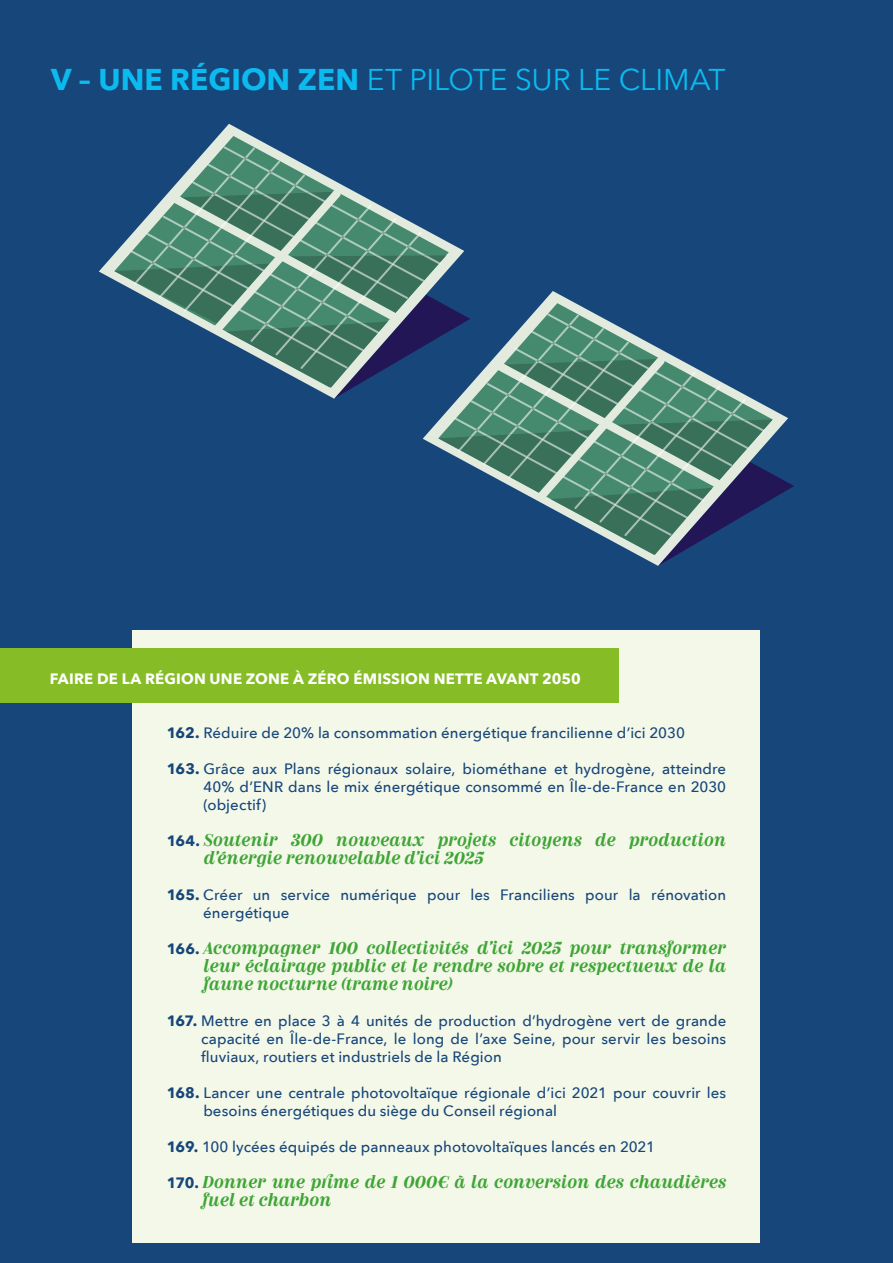
<style>
.page{position:relative;width:893px;height:1263px;background:#17467a}
.page>*{position:absolute;margin:0;border:0;box-sizing:border-box;transform-origin:0 0}
.t1{font:30px "Avenir Next";color:#0bbbef}
.t2{font:500 15px/18px "Avenir Next";letter-spacing:.005em;color:#17467a;text-align:justify}
.t3{font:italic 600 15px/18px "Couturier";letter-spacing:.005em;color:#3fa535}
.t4{font:700 15px "Avenir Next";letter-spacing:.01em;color:#fff}
.s1{font-weight:700}
.s2{font-family:"Avenir Next";font-weight:700;font-style:normal;color:#17467a}
</style>
<div class="page">
<div style="left:133px;top:630px;width:627px;height:612px;background:#f3f8e9"></div>
<div style="left:0;top:648px;width:619px;height:54px;background:#86bc25"></div>
<svg style="left:99px;top:124px;width:153px;height:156px"></svg>
<svg style="left:114px;top:136px;width:156px;height:10px"></svg>
<svg style="left:114px;top:146px;width:680px;height:420px"></svg>
<h1 class="t1" style="left:51px;top:54px;width:676px"><span class="s1">V – UNE RÉGION ZEN</span> ET PILOTE SUR LE CLIMAT</h1>
<p class="t4" style="left:50px;top:666px;width:533px">FAIRE DE LA RÉGION UNE ZONE À ZÉRO ÉMISSION NETTE AVANT 2050</p>
<p class="t2" style="left:167px;top:723px;width:520px"><span class="s1">162.</span> Réduire de 20% la consommation énergétique francilienne d’ici 2030</p>
<p class="t2" style="left:203px;top:759px;width:524px;text-indent:-37px"><span class="s1">163.</span> Grâce aux Plans régionaux solaire, biométhane et hydrogène, atteindre 40% d’ENR dans le mix énergétique consommé en Île-de-France en 2030 (objectif)</p>
<p class="t3" style="left:204px;top:832px;width:524px;text-indent:-37px"><span class="s2">164.</span> Soutenir 300 nouveaux projets citoyens de production d’énergie renouvelable d’ici 2025</p>
<p class="t2" style="left:203px;top:885px;width:524px;text-indent:-37px"><span class="s1">165.</span> Créer un service numérique pour les Franciliens pour la rénovation énergétique</p>
<p class="t3" style="left:203px;top:940px;width:524px;text-indent:-37px"><span class="s2">166.</span> Accompagner 100 collectivités d’ici 2025 pour transformer leur éclairage public et le rendre sobre et respectueux de la faune nocturne (trame noire)</p>
<p class="t2" style="left:201px;top:1011px;width:527px;text-indent:-34px"><span class="s1">167.</span> Mettre en place 3 à 4 unités de production d’hydrogène vert de grande capacité en Île-de-France, le long de l’axe Seine, pour servir les besoins fluviaux, routiers et industriels de la Région</p>
<p class="t2" style="left:203px;top:1083px;width:524px;text-indent:-37px"><span class="s1">168.</span> Lancer une centrale photovoltaïque régionale d’ici 2021 pour couvrir les besoins énergétiques du siège du Conseil régional</p>
<p class="t2" style="left:167px;top:1137px;width:490px"><span class="s1">169.</span> 100 lycées équipés de panneaux photovoltaïques lancés en 2021</p>
<p class="t3" style="left:203px;top:1174px;width:525px;text-indent:-36px"><span class="s2">170.</span> Donner une prime de 1 000€ à la conversion des chaudières fuel et charbon</p>
</div>
